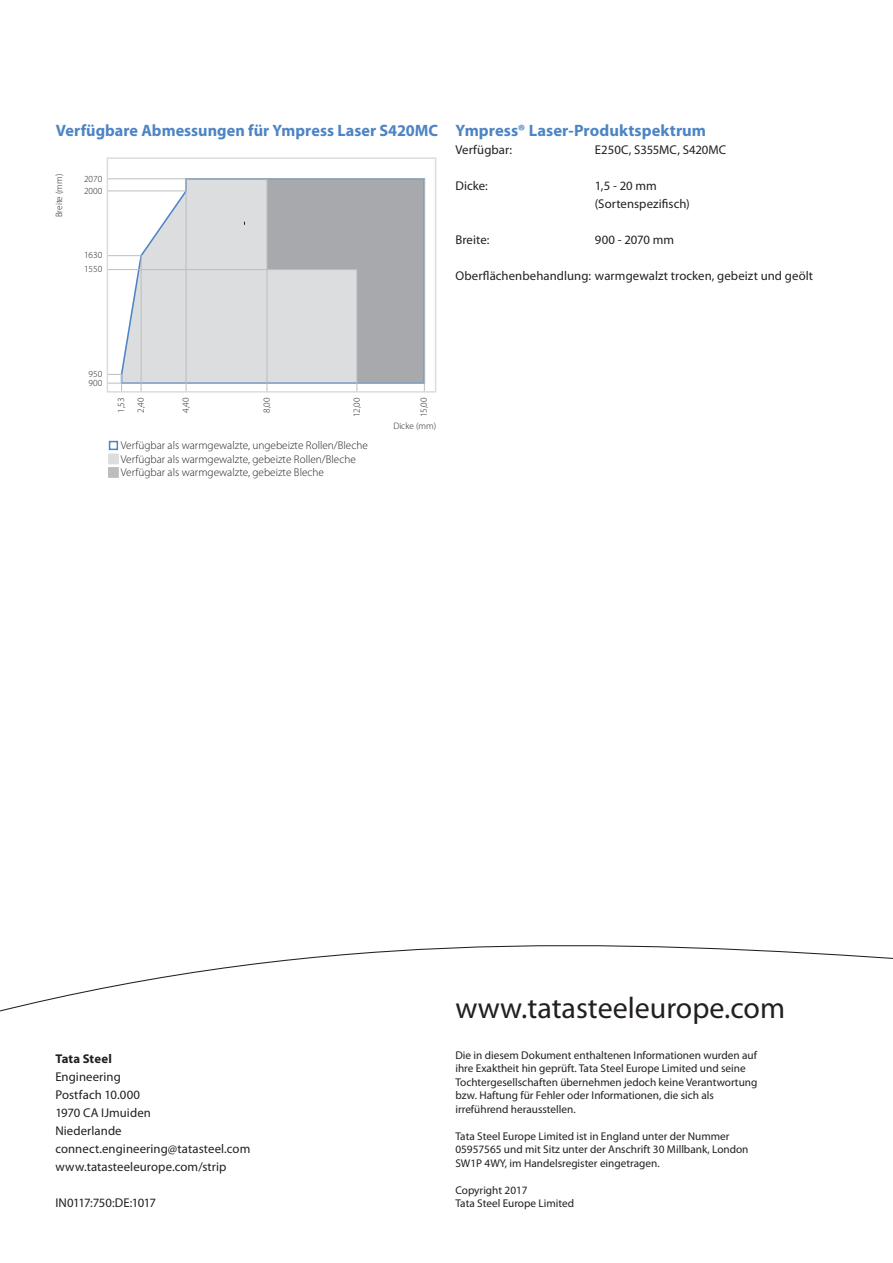
<style>
.page{position:relative;width:893px;height:1263px;background:#fff}
.page>*{position:absolute;margin:0;border:0;box-sizing:border-box;transform-origin:0 0}
.t1{font:30px "Myriad Pro";color:#231f20}
.Kopje_11pt{font:700 16.5px "Myriad Pro";color:#4d84c4}
.Body_copy{font:700 16.5px "Myriad Pro";letter-spacing:.005em;color:#4d84c4}
.Body_copy-2{font:12.75px "Myriad Pro";letter-spacing:.01em;color:#231f20}
.Body_copy-3{font:12.75px "Myriad Pro";letter-spacing:-.035em;color:#231f20}
.Body_copy-4{font:700 12.75px "Myriad Pro";letter-spacing:.01em;color:#231f20}
.t2{font:11.25px/13.5px "Myriad Pro";color:#231f20}
.Tata_Table_Body{font:300 11.25px "Myriad Pro";color:#231f20}
.t3{font:300 9.3px/14.2px "Myriad Pro";color:#231f20}
.s1{color:#dcdddf}
.s2{color:#bcbdc0}
</style>
<div class="page">
<svg style="left:110px;top:179px;width:314px;height:211px;background:#cdcfd2"></svg>
<div style="left:107px;top:157px;width:329px;height:236px;border:2px solid #dcdddf"></div>
<div style="left:109px;top:441px;width:9px;height:9px;border:2px solid #4d84c4"></div>
<div style="left:108px;top:453px;width:11px;height:11px;border:3px solid #dcdddf"></div>
<div style="left:108px;top:467px;width:11px;height:11px;border:3px solid #bcbdc0"></div>
<svg style="left:0;top:945px;width:893px;height:67px"></svg>
<p class="Kopje_11pt" style="left:56px;top:121px;width:384px">Verfügbare Abmessungen für Ympress Laser S420MC</p>
<p class="t3" style="left:52px;top:217px;width:45px;rotate:-90deg">Breite (mm)</p>
<p class="t3" style="left:84px;top:171px;width:20px">2070</p>
<p class="t3" style="left:84px;top:184px;width:20px">2000</p>
<p class="t3" style="left:84px;top:248px;width:20px">1630<br>1550</p>
<p class="Body_copy" style="left:455px;top:121px;width:252px">Ympress® Laser-Produktspektrum</p>
<p class="Body_copy-2" style="left:455px;top:143px;width:58px">Verfügbar:</p>
<p class="Body_copy-2" style="left:595px;top:143px;width:133px">E250C, S355MC, S420MC</p>
<p class="Body_copy-2" style="left:455px;top:179px;width:34px">Dicke:</p>
<p class="Body_copy-2" style="left:595px;top:179px;width:63px">1,5 - 20 mm</p>
<p class="Body_copy-2" style="left:595px;top:197px;width:96px">(Sortenspezifisch)</p>
<p class="Body_copy-2" style="left:455px;top:233px;width:35px">Breite:</p>
<p class="Body_copy-2" style="left:595px;top:233px;width:81px">900 - 2070 mm</p>
<p class="Body_copy-2" style="left:455px;top:269px;width:359px">Oberflächenbehandlung: warmgewalzt trocken, gebeizt und geölt</p>
<p class="t3" style="left:89px;top:369px;width:15px;line-height:9px">950<br>900</p>
<p class="t3" style="left:112px;top:413px;width:17px;line-height:19.5px;rotate:-90deg">1,53<br>2,40</p>
<p class="t3" style="left:179px;top:413px;width:17px;rotate:-90deg">4,40</p>
<p class="t3" style="left:260px;top:413px;width:17px;rotate:-90deg">8,00</p>
<p class="t3" style="left:350px;top:417px;width:21px;rotate:-90deg">12,00</p>
<p class="t3" style="left:417px;top:417px;width:21px;rotate:-90deg">15,00</p>
<p class="t3" style="left:393px;top:419px;width:44px">Dicke (mm)</p>
<p class="Tata_Table_Body" style="left:121px;top:439px;width:249px">Verfügbar als warmgewalzte, ungebeizte Rollen/Bleche</p>
<p class="Tata_Table_Body" style="left:109px;top:452px;width:248px"><span class="s1">■</span> Verfügbar als warmgewalzte, gebeizte Rollen/Bleche</p>
<p class="Tata_Table_Body" style="left:109px;top:466px;width:216px"><span class="s2">■</span> Verfügbar als warmgewalzte, gebeizte Bleche</p>
<p class="Body_copy-4" style="left:55px;top:1052px;width:58px">Tata Steel</p>
<p class="Body_copy-2" style="left:55px;top:1070px;width:67px">Engineering</p>
<p class="Body_copy-2" style="left:55px;top:1088px;width:86px">Postfach 10.000</p>
<p class="Body_copy-2" style="left:55px;top:1106px;width:97px">1970 CA IJmuiden</p>
<p class="Body_copy-2" style="left:55px;top:1124px;width:68px">Niederlande</p>
<p class="Body_copy-2" style="left:55px;top:1142px;width:196px">connect.engineering@tatasteel.com</p>
<p class="Body_copy-2" style="left:55px;top:1160px;width:173px">www.tatasteeleurope.com/strip</p>
<p class="Body_copy-3" style="left:55px;top:1196px;width:102px">IN0117:750:DE:1017</p>
<p class="t1" style="left:455px;top:992px;width:331px">www.tatasteeleurope.com</p>
<p class="t2" style="left:455px;top:1048px;width:303px">Die in diesem Dokument enthaltenen Informationen wurden auf ihre Exaktheit hin geprüft. Tata Steel Europe Limited und seine Tochtergesellschaften übernehmen jedoch keine Verantwortung bzw. Haftung für Fehler oder Informationen, die sich als irreführend herausstellen.</p>
<p class="t2" style="left:455px;top:1129px;width:295px">Tata Steel Europe Limited ist in England unter der Nummer<br>05957565 und mit Sitz unter der Anschrift 30 Millbank, London<br>SW1P 4WY, im Handelsregister eingetragen.</p>
<p class="t2" style="left:455px;top:1183px;width:74px">Copyright 2017</p>
<p class="t2" style="left:455px;top:1197px;width:120px">Tata Steel Europe Limited</p>
</div>
